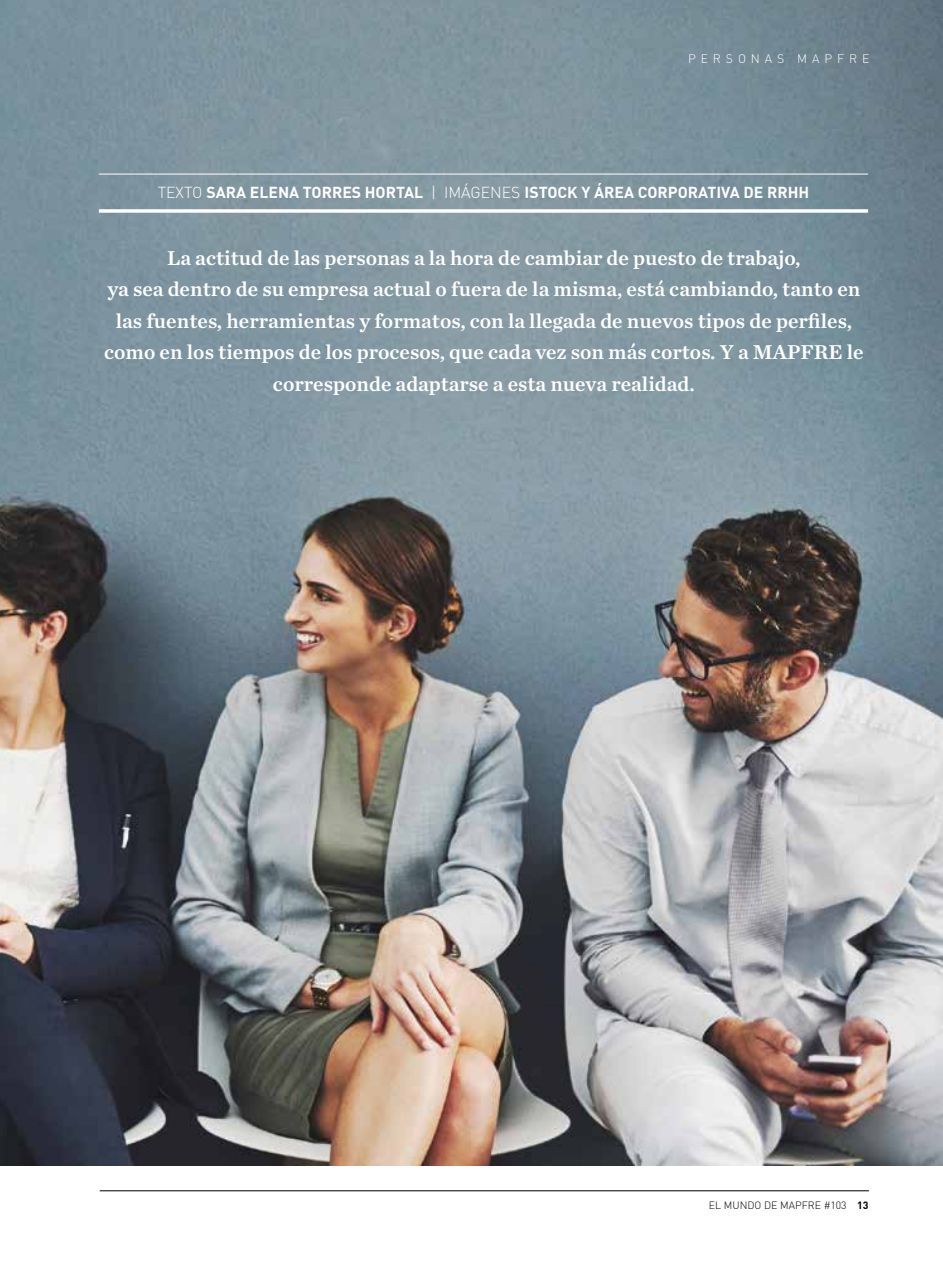
<style>
.page{position:relative;width:943px;height:1265px;background:#fff}
.page>*{position:absolute;margin:0;border:0;box-sizing:border-box;transform-origin:0 0}
.t1{font:600 21px/31.5px "Chronicle Text G1";color:#fff;text-align:center}
.t2{font:700 15.75px "DIN";color:#fff}
.t3{font:300 12.25px "DIN";letter-spacing:.4em;color:#fff}
.t4{font:300 10.5px "DIN";color:#000}
.s1{font-weight:300}
.s2{font-weight:700}
</style>
<div class="page">
<hr style="left:100px;top:1190px;width:769px;height:1px;background:#000">
<img style="left:0;top:0;width:943px;height:1166px">
<svg style="left:99px;top:209px;width:769px;height:4px"></svg>
<hr style="left:99px;top:174px;width:769px;height:1px;background:#fff">
<p class="t3" style="left:688px;top:51px;width:183px">PERSONAS MAPFRE</p>
<p class="t2" style="left:158px;top:182px;width:653px"><span class="s1">TEXTO</span> SARA ELENA TORRES HORTAL <span class="s1">| IMÁGENES</span> ISTOCK Y ÁREA CORPORATIVA DE RRHH</p>
<p class="t1" style="left:104px;top:242px;width:761px">La actitud de las personas a la hora de cambiar de puesto de trabajo,<br>ya sea dentro de su empresa actual o fuera de la misma, está cambiando, tanto en las fuentes, herramientas y formatos, con la llegada de nuevos tipos de perfiles, como en los tiempos de los procesos, que cada vez son más cortos. Y a MAPFRE le corresponde adaptarse a esta nueva realidad.</p>
<p class="t4" style="left:709px;top:1198px;width:161px">EL MUNDO DE MAPFRE #103 <span class="s2">13</span></p>
</div>
